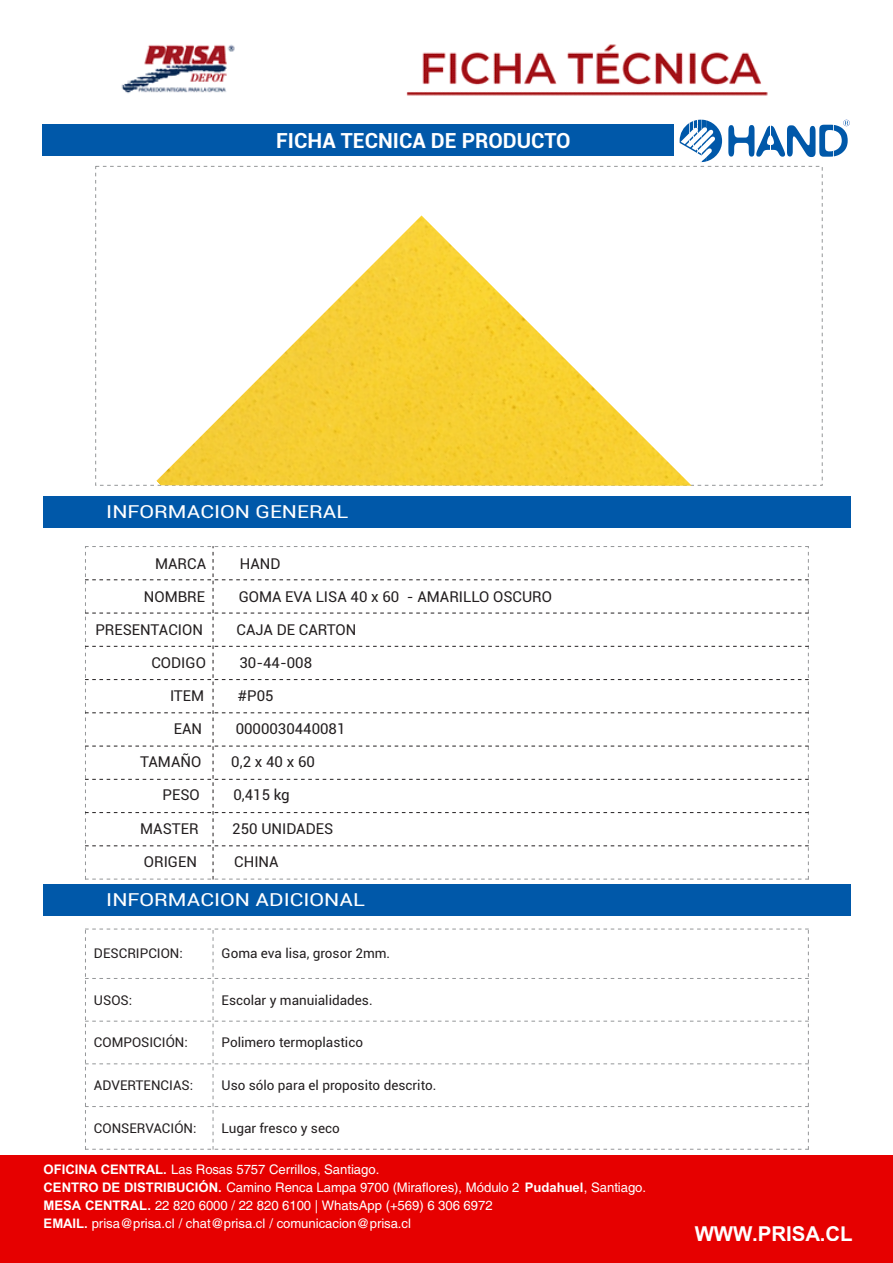
<style>
.page{position:relative;width:893px;height:1263px;background:#fff}
.page>*{position:absolute;margin:0;border:0;box-sizing:border-box;transform-origin:0 0}
.t1{font:700 21px "Roboto";color:#fff}
.t2{font:700 20.55px "Helvetica cyr";letter-spacing:-.005em;color:#fff}
.t3{font:18px "Roboto";color:#fff;scale:1.2 1}
.t4{font:15px "Roboto";color:#231f20}
.t5{font:13.5px "Roboto";color:#231f20}
.t6{font:13.2px/18px "Helvetica";color:#fff}
.s1{font-family:"Helvetica cyr";font-weight:700}
</style>
<div class="page">
<div style="left:0;top:1155px;width:893px;height:107px;background:#e60000"></div>
<img style="left:121px;top:44px;width:647px;height:52px">
<div style="left:43px;top:124px;width:631px;height:32px;background:#0058a9"></div>
<svg style="left:680px;top:120px;width:42px;height:42px"></svg>
<svg style="left:728px;top:120px;width:122px;height:37px"></svg>
<svg style="left:85px;top:546px;width:724px;height:334px"></svg>
<svg style="left:85px;top:929px;width:724px;height:221px"></svg>
<div style="left:43px;top:496px;width:807px;height:32px;background:#0058a9"></div>
<div style="left:43px;top:884px;width:807px;height:32px;background:#0058a9"></div>
<img style="left:156px;top:215px;width:536px;height:271px">
<h1 class="t1" style="left:276px;top:133px;width:296px">FICHA TECNICA DE PRODUCTO</h1>
<h3 class="t3" style="left:106px;top:505px;width:203px">INFORMACION GENERAL</h3>
<p class="t4" style="left:155px;top:557px;width:53px">MARCA</p>
<p class="t4" style="left:240px;top:557px;width:42px">HAND</p>
<p class="t4" style="left:144px;top:590px;width:63px">NOMBRE</p>
<p class="t4" style="left:239px;top:590px;width:315px">GOMA EVA LISA 40 x 60 - AMARILLO OSCURO</p>
<p class="t4" style="left:95px;top:624px;width:109px">PRESENTACION</p>
<p class="t4" style="left:237px;top:624px;width:121px">CAJA DE CARTON</p>
<p class="t4" style="left:151px;top:657px;width:56px">CODIGO</p>
<p class="t4" style="left:239px;top:657px;width:74px">30-44-008</p>
<p class="t4" style="left:170px;top:690px;width:36px">ITEM</p>
<p class="t4" style="left:238px;top:690px;width:37px">#P05</p>
<p class="t4" style="left:174px;top:723px;width:30px">EAN</p>
<p class="t4" style="left:236px;top:723px;width:111px">0000030440081</p>
<p class="t4" style="left:140px;top:756px;width:63px">TAMAÑO</p>
<p class="t4" style="left:231px;top:756px;width:85px">0,2 x 40 x 60</p>
<p class="t4" style="left:163px;top:789px;width:39px">PESO</p>
<p class="t4" style="left:233px;top:789px;width:58px">0,415 kg</p>
<p class="t4" style="left:140px;top:822px;width:60px">MASTER</p>
<p class="t4" style="left:232px;top:822px;width:103px">250 UNIDADES</p>
<p class="t4" style="left:144px;top:855px;width:55px">ORIGEN</p>
<p class="t4" style="left:234px;top:855px;width:46px">CHINA</p>
<h3 class="t3" style="left:106px;top:892px;width:217px">INFORMACION ADICIONAL</h3>
<p class="t5" style="left:94px;top:948px;width:90px">DESCRIPCION:</p>
<p class="t5" style="left:222px;top:948px;width:170px">Goma eva lisa, grosor 2mm.</p>
<p class="t5" style="left:94px;top:994px;width:40px">USOS:</p>
<p class="t5" style="left:222px;top:994px;width:153px">Escolar y manuialidades.</p>
<p class="t5" style="left:94px;top:1037px;width:95px">COMPOSICIÓN:</p>
<p class="t5" style="left:222px;top:1037px;width:143px">Polimero termoplastico</p>
<p class="t5" style="left:94px;top:1080px;width:101px">ADVERTENCIAS:</p>
<p class="t5" style="left:222px;top:1080px;width:216px">Uso sólo para el proposito descrito.</p>
<p class="t5" style="left:94px;top:1122px;width:104px">CONSERVACIÓN:</p>
<p class="t5" style="left:222px;top:1122px;width:120px">Lugar fresco y seco</p>
<p class="t6" style="left:44px;top:1162px;width:604px"><span class="s1">OFICINA CENTRAL.</span> Las Rosas 5757 Cerrillos, Santiago.<br><span class="s1">CENTRO DE DISTRIBUCIÓN.</span> Camino Renca Lampa 9700 (Miraflores), Módulo 2 <span class="s1">Pudahuel</span>, Santiago.<br><span class="s1">MESA CENTRAL.</span> 22 820 6000 / 22 820 6100 | WhatsApp (+569) 6 306 6972<br><span class="s1">EMAIL.</span> prisa@prisa.cl / chat@prisa.cl / comunicacion@prisa.cl</p>
<h2 class="t2" style="left:695px;top:1226px;width:159px">WWW.PRISA.CL</h2>
</div>
